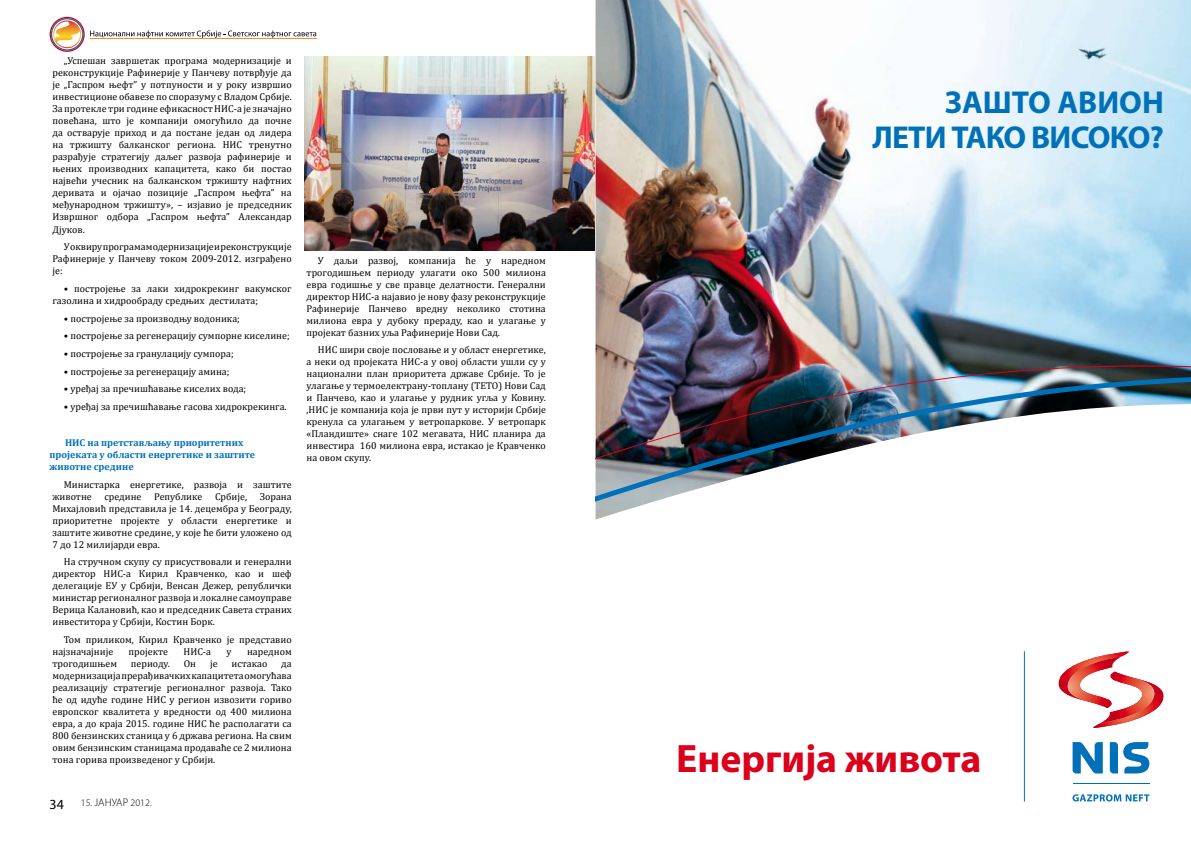
<style>
.page{position:relative;width:1191px;height:842px;background:#fff}
.page>*{position:absolute;margin:0;border:0;box-sizing:border-box;transform-origin:0 0}
.t1{font:700 39.7px "Myriad Pro";color:#db001b}
.t2{font:700 31.7px/34.4px "Myriad Pro";letter-spacing:-.025em;color:#0071b9;text-align:right}
.t3{font:14px "Myriad Pro";color:#000}
.t4{font:10px/12px "Cambria";color:#000;text-align:justify}
.t5{font:700 10px/12px "Cambria";color:#0071b9}
.t6{font:300 10px "Myriad Pro";color:#000}
.s1{font-size:11px}
</style>
<div class="page">
<svg style="left:50px;top:17px;width:266px;height:35px"></svg>
<hr style="left:90px;top:39px;width:227px;height:1px;background:#ef8d30">
<img style="left:305px;top:57px;width:290px;height:193px">
<img style="left:595px;top:0;width:596px;height:365px">
<img style="left:595px;top:365px;width:596px;height:39px">
<img style="left:595px;top:404px;width:596px;height:116px">
<hr style="left:1024px;top:651px;width:1px;height:150px;background:#0076b8">
<hr style="left:1072px;top:783px;width:77px;height:1px;background:#0071b9">
<svg style="left:1072px;top:742px;width:30px;height:31px"></svg>
<svg style="left:1109px;top:742px;width:40px;height:31px"></svg>
<svg style="left:1072px;top:794px;width:77px;height:7px"></svg>
<svg style="left:1058px;top:651px;width:106px;height:77px"></svg>
<p class="t4" style="left:52px;top:55px;width:241px;text-indent:11px">„Успешан завршетак програма модернизације и реконструкције Рафинерије у Панчеву потврђује да је „Гаспром њефт” у потпуности и у року извршио инвестиционе обавезе по споразуму с Владом Србије.<br>За протекле три године ефикасност НИС-а је значајно повећана, што је компанији омогућило да почне да остварује приход и да постане један од лидера на тржишту балканског региона. НИС тренутно разрађује стратегију даљег развоја рафинерије и њених производних капацитета, како би постао највећи учесник на балканском тржишту нафтних деривата и ојачао позиције „Гаспром њефта” на међународном тржишту», – изјавио је председник Извршног одбора „Гаспром њефта” Александар Дјуков.</p>
<p class="t4" style="left:52px;top:241px;width:241px;text-indent:11px">У оквиру програма модернизације и реконструкције Рафинерије у Панчеву током 2009-2012. изграђено је:</p>
<p class="t4" style="left:52px;top:282px;width:241px;text-indent:11px">• постројење за лаки хидрокрекинг вакумског газолина и хидрообраду средњих дестилата;</p>
<p class="t4" style="left:64px;top:312px;width:177px">• постројење за производњу водоника;</p>
<p class="t4" style="left:64px;top:330px;width:227px">• постројење за регенерацију сумпорне киселине;</p>
<p class="t4" style="left:64px;top:347px;width:171px">• постројење за гранулацију сумпора;</p>
<p class="t4" style="left:64px;top:365px;width:167px">• постројење за регенерацију амина;</p>
<p class="t4" style="left:64px;top:383px;width:184px">• уређај за пречишћавање киселих вода;</p>
<p class="t4" style="left:64px;top:400px;width:224px">• уређај за пречишћавање гасова хидрокрекинга.</p>
<p class="t5" style="left:50px;top:436px;width:207px;text-indent:15px">НИС на претстављању приоритетних пројеката у области енергетике и заштите животне средине</p>
<p class="t4" style="left:52px;top:478px;width:241px;text-indent:11px">Министарка енергетике, развоја и заштите животне</p>
<p class="t4" style="left:104px;top:490px;width:39px">средине</p>
<p class="t4" style="left:154px;top:490px;width:50px">Републике</p>
<p class="t4" style="left:215px;top:490px;width:34px">Србије,</p>
<p class="t4" style="left:52px;top:490px;width:241px;text-indent:207px">Зорана Михајловић представила је 14. децембра у Београду, приоритетне пројекте у области енергетике и заштите животне средине, у које ће бити уложено од 7 до 12 милијарди евра.</p>
<p class="t4" style="left:52px;top:556px;width:241px;text-indent:11px">На стручном скупу су присуствовали и генерални директор НИС-а Кирил Кравченко, као и шеф делегације ЕУ у Србији, Венсан Дежер, републички министар регионалног развоја и локалне самоуправе Верица Калановић, као и председник Савета страних инвеститора у Србији, Костин Борк.</p>
<p class="t4" style="left:52px;top:633px;width:241px;text-indent:11px">Том приликом, Кирил Кравченко је представио најзначајније</p>
<p class="t4" style="left:129px;top:645px;width:41px">пројекте</p>
<p class="t4" style="left:183px;top:645px;width:29px">НИС-а</p>
<p class="t4" style="left:226px;top:645px;width:7px">у</p>
<p class="t4" style="left:247px;top:645px;width:46px">наредном</p>
<p class="t4" style="left:52px;top:657px;width:66px">трогодишњем</p>
<p class="t4" style="left:131px;top:657px;width:40px">периоду.</p>
<p class="t4" style="left:184px;top:657px;width:14px">Он</p>
<p class="t4" style="left:210px;top:657px;width:9px">је</p>
<p class="t4" style="left:231px;top:657px;width:37px">истакао</p>
<p class="t4" style="left:52px;top:657px;width:241px;text-indent:229px">да модернизација прерађивачких капацитета омогућава реализацију стратегије регионалног развоја. Тако ће од идуће године НИС у регион извозити гориво европског квалитета у вредности од 400 милиона евра, а до краја 2015. године НИС ће располагати са 800 бензинских станица у 6 држава региона. На свим овим бензинским станицама продаваће се 2 милиона тона горива произведеног у Србији.</p>
<h3 class="t3" style="left:50px;top:795px;width:8px">34</h3>
<p class="t6" style="left:81px;top:797px;width:72px">15. <span class="s1">ЈАНУАР</span> 2012.</p>
<p class="t4" style="left:306px;top:254px;width:241px;text-indent:11px">У даљи развој, компанија ће у наредном трогодишњем периоду улагати око 500 милиона евра годишње у све правце делатности. Генерални директор НИС-а најавио је нову фазу реконструкције Рафинерије Панчево вредну неколико стотина милиона евра у дубоку прераду, као и улагање у пројекат базних уља Рафинерије Нови Сад.</p>
<p class="t4" style="left:306px;top:344px;width:241px;text-indent:11px">НИС шири своје пословање и у област енергетике, а неки од пројеката НИС-а у овој области ушли су у национални план приоритета државе Србије. То је улагање у термоелектрану-топлану (ТЕТО) Нови Сад и Панчево, као и улагање у рудник угља у Ковину. ,НИС је компанија која је први пут у историји Србије кренула са улагањем у ветропаркове. У ветропарк «Пландиште» снаге 102 мегавата, НИС планира да инвестира 160 милиона евра, истакао је Кравченко на овом скупу.</p>
<h2 class="t2" style="left:872px;top:84px;width:293px">ЗАШТО АВИОН<br>ЛЕТИ ТАКО ВИСОКО?</h2>
<h1 class="t1" style="left:676px;top:733px;width:307px">Енергија живота</h1>
</div>
